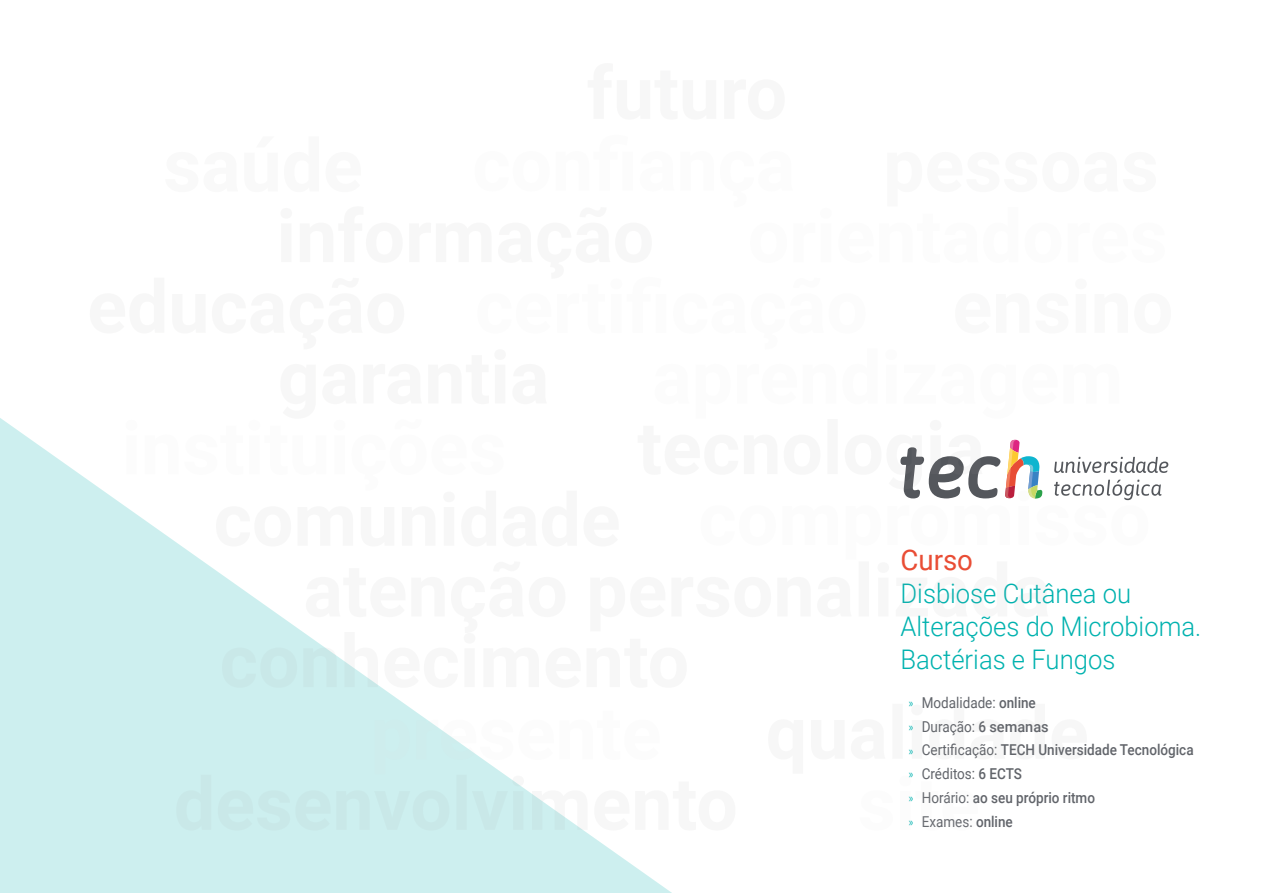
<style>
.page{position:relative;width:1263px;height:893px;background:#fff}
.page>*{position:absolute;margin:0;border:0;box-sizing:border-box;transform-origin:0 0}
.t1{font:28.5px "Roboto";color:#e94d35}
.t2{font:300 27px/33px "Roboto";color:#00b2af;scale:.95 1}
.t3{font:500 15px/23.7px "Roboto";color:#61646a;scale:.9 1}
.s1{font-family:"Myriad Pro";font-weight:400;font-size:12px;color:#00b2af}
.s2{font-weight:400}
</style>
<div class="page">
<svg style="left:0;top:418px;width:672px;height:475px;background:#d3f1f1"></svg>
<svg style="left:306px;top:561px;width:366px;height:71px"></svg>
<svg style="left:222px;top:632px;width:450px;height:56px"></svg>
<svg style="left:176px;top:711px;width:496px;height:119px"></svg>
<svg style="left:90px;top:418px;width:1079px;height:142px"></svg>
<h1 class="t1" style="left:900px;top:540px;width:74px">Curso</h1>
<h2 class="t2" style="left:900px;top:576px;width:318px">Disbiose Cutânea ou<br>Alterações do Microbioma.<br>Bactérias e Fungos</h2>
<p class="t3" style="left:909px;top:690px;width:318px"><span class="s1">»</span> <span class="s2">Modalidade:</span> online<br><span class="s1">»</span> <span class="s2">Duração:</span> 6 semanas<br><span class="s1">»</span> <span class="s2">Certificação:</span> TECH Universidade Tecnológica <span class="s1">»</span> <span class="s2">Créditos:</span> 6 ECTS<br><span class="s1">»</span> <span class="s2">Horário:</span> ao seu próprio ritmo<br><span class="s1">»</span> <span class="s2">Exames:</span> online</p>
</div>
